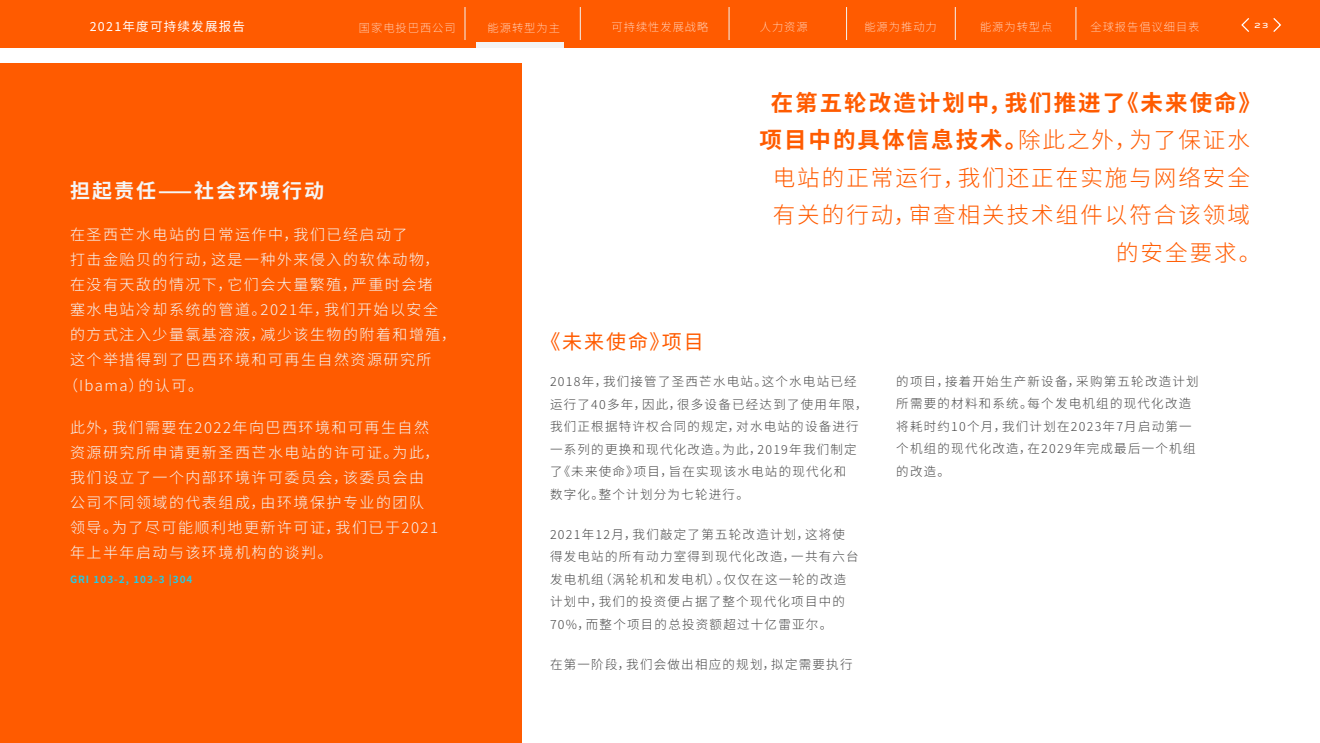
<style>
.page{position:relative;width:1320px;height:743px;background:#fff}
.page>*{position:absolute;margin:0;border:0;box-sizing:border-box;transform-origin:0 0}
.t1{font:300 22.5px "Noto Sans SC";letter-spacing:.09em;color:#ff5b00}
.t2{font:700 22.5px "Noto Sans SC";letter-spacing:.09em;color:#ff5b00}
.t3{font:700 20px "Noto Sans SC";letter-spacing:.1em;color:#f5f6f6}
.t4{font:20px "Noto Sans SC";letter-spacing:.1em;color:#ff5b00}
.t5{font:300 15px/25px "Noto Sans SC";letter-spacing:.1em;color:#f5f6f6}
.t6{font:300 12.5px/22.5px "Noto Sans SC";letter-spacing:.1em;color:#474747}
.t7{font:12.5px "Noto Sans SC";letter-spacing:.1em;color:#fff}
.t8{font:100 11.25px "Noto Sans SC";letter-spacing:.085em;color:#fff}
.t9{font:700 10px "Noto Sans SC";letter-spacing:.1em;color:#26cae3}
.t10{font:500 expanded 7.5px "Venn";color:#fff}
.s1{font-weight:300}
</style>
<div class="page">
<div style="left:0;top:63px;width:521px;height:127px;background:#ff5b00"></div>
<div style="left:0;top:146px;width:521px;height:130px;background:#ff5b00"></div>
<div style="left:0;top:193px;width:521px;height:275px;background:#ff5b00"></div>
<div style="left:0;top:385px;width:521px;height:299px;background:#ff5b00"></div>
<div style="left:0;top:649px;width:521px;height:93px;background:#ff5b00"></div>
<div style="left:0;top:0;width:1320px;height:48px;background:#ff5b00"></div>
<svg style="left:1241px;top:18px;width:8px;height:14px"></svg>
<svg style="left:1273px;top:18px;width:8px;height:14px"></svg>
<div style="left:476px;top:42px;width:88px;height:6px;background:#f3f4f4"></div>
<hr style="left:465px;top:7px;width:1px;height:33px;background:#f3f4f4">
<hr style="left:580px;top:7px;width:1px;height:33px;background:#f3f4f4">
<hr style="left:955px;top:7px;width:1px;height:33px;background:#f3f4f4">
<hr style="left:1076px;top:7px;width:1px;height:33px;background:#f3f4f4">
<hr style="left:729px;top:7px;width:1px;height:33px;background:#f3f4f4">
<hr style="left:846px;top:7px;width:1px;height:33px;background:#f3f4f4">
<p class="t7" style="left:90px;top:20px;width:157px">2021年度可持续发展报告</p>
<p class="t8" style="left:359px;top:21px;width:98px">国家电投巴西公司</p>
<p class="t8" style="left:488px;top:22px;width:74px">能源转型为主</p>
<p class="t8" style="left:612px;top:21px;width:98px">可持续性发展战略</p>
<p class="t8" style="left:760px;top:21px;width:49px">人力资源</p>
<p class="t8" style="left:864px;top:21px;width:74px">能源为推动力</p>
<p class="t8" style="left:980px;top:21px;width:74px">能源为转型点</p>
<p class="t8" style="left:1090px;top:21px;width:111px">全球报告倡议细目表</p>
<p class="t10" style="left:1254px;top:20px;width:16px">23</p>
<h2 class="t3" style="left:70px;top:179px;width:256px">担起责任——社会环境行动</h2>
<p class="t5" style="left:70px;top:223px;width:339px">在圣西芒水电站的日常运作中，我们已经启动了</p>
<p class="t5" style="left:70px;top:248px;width:371px">打击金贻贝的行动，这是一种外来侵入的软体动物，</p>
<p class="t5" style="left:70px;top:273px;width:364px">在没有天敌的情况下，它们会大量繁殖，严重时会堵</p>
<p class="t5" style="left:70px;top:298px;width:370px">塞水电站冷却系统的管道。2021年，我们开始以安全</p>
<p class="t5" style="left:70px;top:323px;width:388px">的方式注入少量氯基溶液，减少该生物的附着和增殖，</p>
<p class="t5" style="left:70px;top:348px;width:363px">这个举措得到了巴西环境和可再生自然资源研究所</p>
<p class="t5" style="left:63px;top:373px;width:141px">（Ibama）的认可。</p>
<p class="t5" style="left:70px;top:415px;width:371px">此外，我们需要在2022年向巴西环境和可再生自然资源研究所申请更新圣西芒水电站的许可证。为此，我们设立了一个内部环境许可委员会，该委员会由公司不同领域的代表组成，由环境保护专业的团队领导。为了尽可能顺利地更新许可证，我们已于2021年上半年启动与该环境机构的谈判。</p>
<p class="t9" style="left:70px;top:573px;width:124px">GRI 103-2, 103-3 |304</p>
<h1 class="t2" style="left:771px;top:90px;width:492px">在第五轮改造计划中，我们推进了《未来使命》</h1>
<h1 class="t2" style="left:759px;top:127px;width:492px">项目中的具体信息技术。<span class="s1">除此之外，为了保证水</span></h1>
<h1 class="t1" style="left:773px;top:165px;width:479px">电站的正常运行，我们还正在实施与网络安全</h1>
<h1 class="t1" style="left:773px;top:202px;width:479px">有关的行动，审查相关技术组件以符合该领域</h1>
<h1 class="t1" style="left:1116px;top:240px;width:147px">的安全要求。</h1>
<h2 class="t4" style="left:540px;top:330px;width:165px">《未来使命》项目</h2>
<p class="t6" style="left:550px;top:370px;width:319px">2018年，我们接管了圣西芒水电站。这个水电站已经运行了40多年，因此，很多设备已经达到了使用年限，我们正根据特许权合同的规定，对水电站的设备进行一系列的更换和现代化改造。为此，2019年我们制定了《未来使命》项目，旨在实现该水电站的现代化和<br>数字化。整个计划分为七轮进行。</p>
<p class="t6" style="left:550px;top:523px;width:310px">2021年12月，我们敲定了第五轮改造计划，这将使得发电站的所有动力室得到现代化改造，一共有六台发电机组（涡轮机和发电机）。仅仅在这一轮的改造计划中，我们的投资便占据了整个现代化项目中的<br>70%，而整个项目的总投资额超过十亿雷亚尔。</p>
<p class="t6" style="left:550px;top:653px;width:304px">在第一阶段，我们会做出相应的规划，拟定需要执行</p>
<p class="t6" style="left:896px;top:370px;width:304px">的项目，接着开始生产新设备，采购第五轮改造计划所需要的材料和系统。每个发电机组的现代化改造将耗时约10个月，我们计划在2023年7月启动第一个机组的现代化改造，在2029年完成最后一个机组的改造。</p>
</div>
